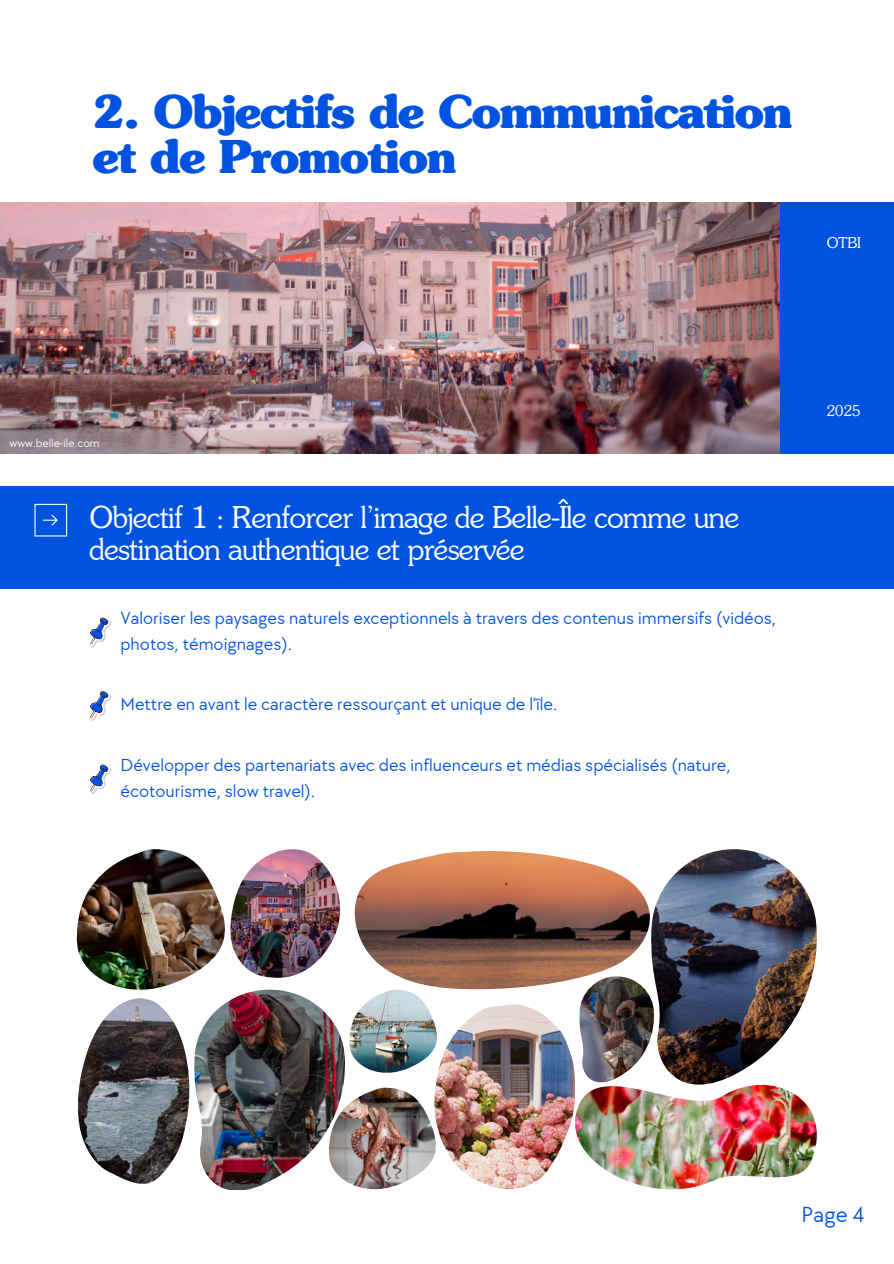
<style>
.page{position:relative;width:894px;height:1264px;background:#fff}
.page>*{position:absolute;margin:0;border:0;box-sizing:border-box;transform-origin:0 0}
.t1{font:700 45px/45px "Souvenir Std";letter-spacing:-.03em;color:#0052e0}
.t2{font:300 30px/32.7px "Souvenir Std";letter-spacing:-.03em;color:#fff}
.t3{font:22.5px "TT Chocolates";color:#0052e0}
.t4{font:18px/25.8px "TT Chocolates";color:#0052e0}
.t5{font:300 14.85px "Souvenir Std";letter-spacing:-.03em;color:#fff}
.t6{font:11.85px "TT Chocolates";color:#fff}
</style>
<div class="page">
<div style="left:771px;top:203px;width:122px;height:251px;background:#0052e0"></div>
<img style="left:0;top:203px;width:778px;height:250px">
<div style="left:0;top:487px;width:893px;height:102px;background:#0052e0"></div>
<svg style="left:34px;top:504px;width:33px;height:32px"></svg>
<img style="left:230px;top:849px;width:110px;height:128px">
<img style="left:78px;top:998px;width:111px;height:185px">
<img style="left:354px;top:851px;width:295px;height:138px">
<img style="left:435px;top:1004px;width:139px;height:185px">
<img style="left:651px;top:849px;width:165px;height:235px">
<img style="left:77px;top:849px;width:148px;height:140px">
<img style="left:575px;top:1084px;width:241px;height:105px">
<img style="left:194px;top:989px;width:151px;height:200px">
<img style="left:349px;top:989px;width:88px;height:83px">
<img style="left:329px;top:1087px;width:107px;height:102px">
<img style="left:579px;top:976px;width:74px;height:106px">
<svg style="left:90px;top:617px;width:21px;height:30px"></svg>
<svg style="left:90px;top:691px;width:21px;height:30px"></svg>
<svg style="left:90px;top:764px;width:21px;height:30px"></svg>
<p class="t1" style="left:93px;top:93px;width:700px">2. Objectifs de Communication et de Promotion</p>
<p class="t5" style="left:826px;top:237px;width:36px">OTBI</p>
<p class="t6" style="left:9px;top:436px;width:92px">www.belle-ile.com</p>
<h1 class="t2" style="left:89px;top:503px;width:651px">Objectif 1 : Renforcer l’image de Belle-Île comme une destination authentique et préservée</h1>
<h4 class="t4" style="left:120px;top:605px;width:657px">Valoriser les paysages naturels exceptionnels à travers des contenus immersifs (vidéos, photos, témoignages).</h4>
<p class="t4" style="left:120px;top:692px;width:438px">Mettre en avant le caractère ressourçant et unique de l’île.</p>
<p class="t4" style="left:120px;top:752px;width:611px">Développer des partenariats avec des influenceurs et médias spécialisés (nature, écotourisme, slow travel).</p>
<p class="t5" style="left:826px;top:405px;width:36px">2025</p>
<p class="t3" style="left:801px;top:1201px;width:64px">Page 4</p>
</div>
